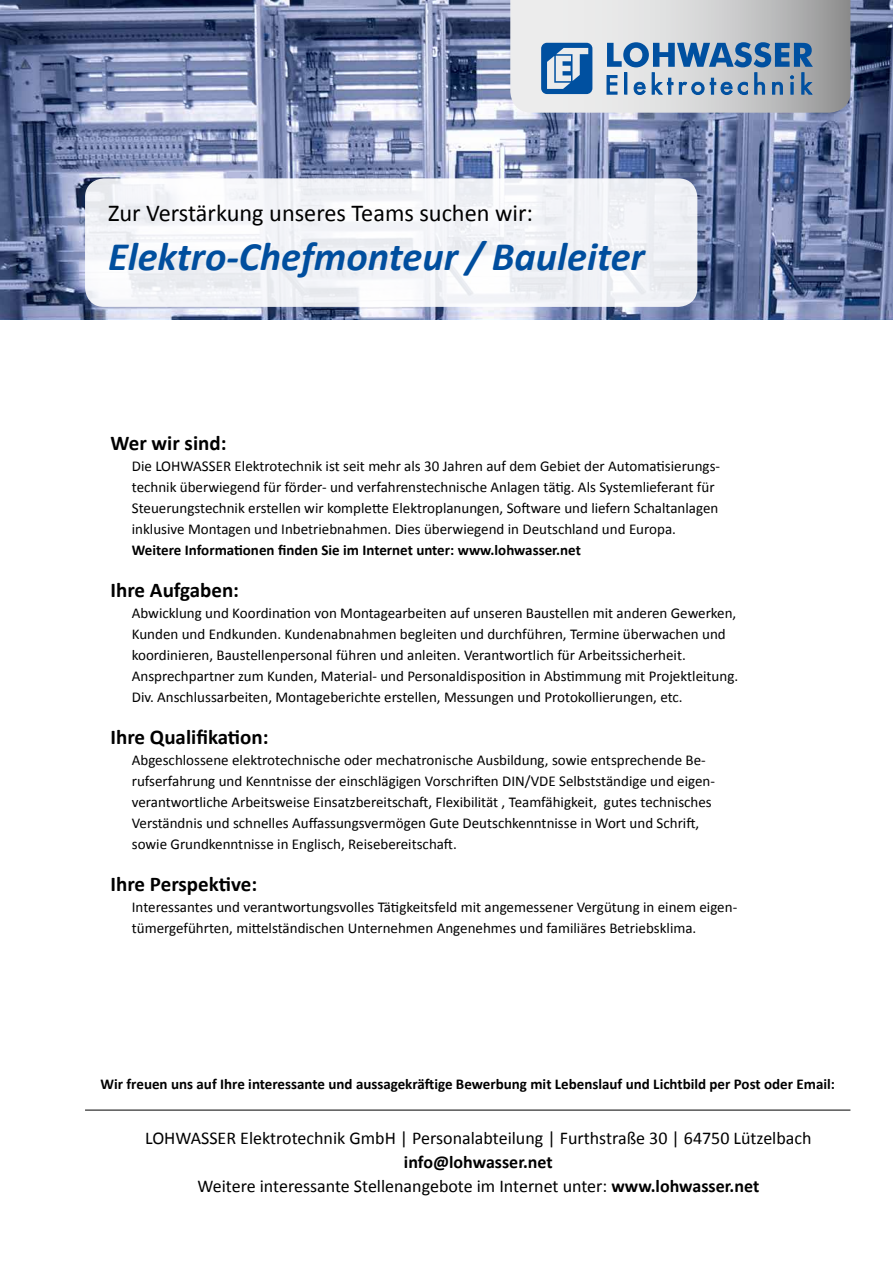
<style>
.page{position:relative;width:893px;height:1263px;background:#fff}
.page>*{position:absolute;margin:0;border:0;box-sizing:border-box;transform-origin:0 0}
.t1{font:italic 700 40.5px "Calibri";color:#004e9e}
.t2{font:24.3px "Calibri";color:#000}
.t3{font:700 21px "Calibri";color:#000}
.t4{font:18px/24px "Calibri";color:#000;text-align:center}
.t5{font:15px/21px "Calibri";color:#000}
.t6{font:700 15px "Calibri";color:#000}
.s1{font-weight:700}
</style>
<div class="page">
<img style="left:0;top:0;width:893px;height:320px">
<svg style="left:510px;top:0;width:340px;height:113px;background:#b0bcc9"></svg>
<div style="left:85px;top:178px;width:612px;height:129px;background:linear-gradient(to right,#f4f5f8,#f0f2f5);border-radius:19px"></div>
<hr style="left:85px;top:1110px;width:765px;height:1px;background:#000">
<h2 class="t2" style="left:108px;top:198px;width:426px">Zur Verstärkung unseres Teams suchen wir:</h2>
<h1 class="t1" style="left:108px;top:230px;width:538px">Elektro-Chefmonteur / Bauleiter</h1>
<h3 class="t3" style="left:111px;top:429px;width:117px">Wer wir sind:</h3>
<p class="t5" style="left:132px;top:455px;width:590px">Die LOHWASSER Elektrotechnik ist seit mehr als 30 Jahren auf dem Gebiet der Automatisierungs&shy;technik überwiegend für förder- und verfahrenstechnische Anlagen tätig. Als Systemlieferant für Steuerungstechnik erstellen wir komplette Elektroplanungen, Software und liefern Schaltanlagen inklusive Montagen und Inbetriebnahmen. Dies überwiegend in Deutschland und Europa.</p>
<p class="t6" style="left:132px;top:540px;width:451px">Weitere Informationen finden Sie im Internet unter: www.lohwasser.net</p>
<h3 class="t3" style="left:111px;top:576px;width:130px">Ihre Aufgaben:</h3>
<p class="t5" style="left:132px;top:602px;width:608px">Abwicklung und Koordination von Montagearbeiten auf unseren Baustellen mit anderen Gewerken, Kunden und Endkunden. Kundenabnahmen begleiten und durchführen, Termine überwachen und koordinieren, Baustellenpersonal führen und anleiten. Verantwortlich für Arbeitssicherheit.<br>Ansprechpartner zum Kunden, Material- und Personaldisposition in Abstimmung mit Projektleitung.<br>Div. Anschlussarbeiten, Montageberichte erstellen, Messungen und Protokollierungen, etc.</p>
<h3 class="t3" style="left:111px;top:723px;width:160px">Ihre Qualifikation:</h3>
<p class="t5" style="left:132px;top:749px;width:585px">Abgeschlossene elektrotechnische oder mechatronische Ausbildung, sowie entsprechende Be&shy;rufserfahrung und Kenntnisse der einschlägigen Vorschriften DIN/VDE Selbstständige und eigen&shy;verantwortliche Arbeitsweise Einsatzbereitschaft, Flexibilität , Teamfähigkeit, gutes technisches Verständnis und schnelles Auffassungsvermögen Gute Deutschkenntnisse in Wort und Schrift, sowie Grundkenntnisse in Englisch, Reisebereitschaft.</p>
<h3 class="t3" style="left:111px;top:870px;width:148px">Ihre Perspektive:</h3>
<p class="t5" style="left:132px;top:896px;width:607px">Interessantes und verantwortungsvolles Tätigkeitsfeld mit angemessener Vergütung in einem eigen&shy;tümergeführten, mittelständischen Unternehmen Angenehmes und familiäres Betriebsklima.</p>
<p class="t6" style="left:101px;top:1075px;width:736px">Wir freuen uns auf Ihre interessante und aussagekräftige Bewerbung mit Lebenslauf und Lichtbild per Post oder Email:</p>
<p class="t4" style="left:145px;top:1126px;width:668px">LOHWASSER Elektrotechnik GmbH | Personalabteilung | Furthstraße 30 | 64750 Lützelbach</p>
<p class="t4" style="left:198px;top:1150px;width:563px"><span class="s1">info@lohwasser.net<br></span>Weitere interessante Stellenangebote im Internet unter: <span class="s1">www.lohwasser.net</span></p>
</div>
